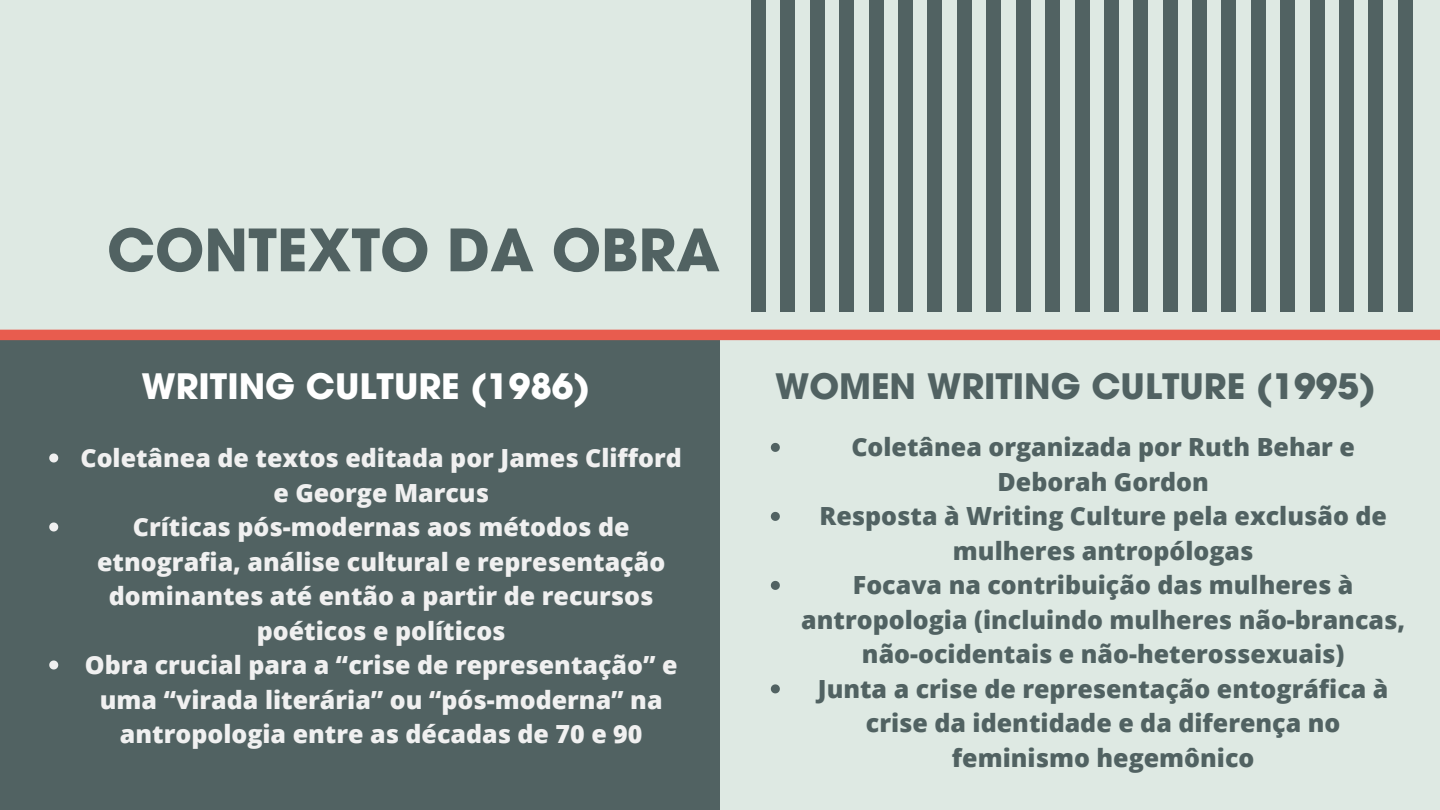
<style>
.page{position:relative;width:1440px;height:810px;background:#dee9e3}
.page>*{position:absolute;margin:0;border:0;box-sizing:border-box;transform-origin:0 0}
.t1{font:700 57.8px "ITC Avant Garde Pro";color:#516262}
.t2{font:700 35px "ITC Avant Garde Pro";color:#516262}
.t3{font:700 35px "ITC Avant Garde Pro";color:#fff}
.t4{font:800 25px/34.5px "Open Sans";color:#516262;text-align:center}
.t5{font:800 25px/34.5px "Open Sans";color:#f0f0f0;text-align:center}
</style>
<div class="page">
<div style="left:1398px;top:0;width:15px;height:312px;background:#516262"></div>
<div style="left:1369px;top:0;width:14px;height:312px;background:#516262"></div>
<div style="left:1340px;top:0;width:14px;height:312px;background:#516262"></div>
<div style="left:1310px;top:0;width:15px;height:312px;background:#516262"></div>
<div style="left:1281px;top:0;width:14px;height:312px;background:#516262"></div>
<div style="left:1251px;top:0;width:15px;height:312px;background:#516262"></div>
<div style="left:1222px;top:0;width:14px;height:312px;background:#516262"></div>
<div style="left:1192px;top:0;width:15px;height:312px;background:#516262"></div>
<div style="left:1163px;top:0;width:14px;height:312px;background:#516262"></div>
<div style="left:1133px;top:0;width:15px;height:312px;background:#516262"></div>
<div style="left:1104px;top:0;width:15px;height:312px;background:#516262"></div>
<div style="left:1075px;top:0;width:14px;height:312px;background:#516262"></div>
<div style="left:1045px;top:0;width:15px;height:312px;background:#516262"></div>
<div style="left:1016px;top:0;width:14px;height:312px;background:#516262"></div>
<div style="left:986px;top:0;width:15px;height:312px;background:#516262"></div>
<div style="left:957px;top:0;width:14px;height:312px;background:#516262"></div>
<div style="left:927px;top:0;width:15px;height:312px;background:#516262"></div>
<div style="left:898px;top:0;width:15px;height:312px;background:#516262"></div>
<div style="left:869px;top:0;width:14px;height:312px;background:#516262"></div>
<div style="left:839px;top:0;width:15px;height:312px;background:#516262"></div>
<div style="left:810px;top:0;width:15px;height:312px;background:#516262"></div>
<div style="left:781px;top:0;width:14px;height:312px;background:#516262"></div>
<div style="left:751px;top:0;width:15px;height:312px;background:#516262"></div>
<div style="left:0;top:340px;width:720px;height:470px;background:#516262"></div>
<div style="left:0;top:330px;width:1440px;height:10px;background:#e85c4e"></div>
<svg style="left:49px;top:454px;width:9px;height:9px"></svg>
<svg style="left:49px;top:523px;width:9px;height:9px"></svg>
<svg style="left:49px;top:661px;width:9px;height:9px"></svg>
<svg style="left:771px;top:443px;width:9px;height:9px"></svg>
<svg style="left:771px;top:512px;width:9px;height:9px"></svg>
<svg style="left:771px;top:581px;width:9px;height:9px"></svg>
<svg style="left:771px;top:684px;width:9px;height:9px"></svg>
<p class="t1" style="left:107px;top:229px;width:615px">CONTEXTO DA OBRA</p>
<p class="t3" style="left:141px;top:373px;width:450px">WRITING CULTURE (1986)</p>
<p class="t2" style="left:775px;top:373px;width:602px">WOMEN WRITING CULTURE (1995)</p>
<p class="t5" style="left:80px;top:440px;width:603px">Coletânea de textos editada por James Clifford e George Marcus</p>
<p class="t5" style="left:97px;top:509px;width:570px">Críticas pós-modernas aos métodos de etnografia, análise cultural e representação dominantes até então a partir de recursos poéticos e políticos</p>
<p class="t5" style="left:85px;top:647px;width:594px">Obra crucial para a “crise de representação” e uma “virada literária” ou “pós-moderna” na antropologia entre as décadas de 70 e 90</p>
<p class="t4" style="left:851px;top:429px;width:505px">Coletânea organizada por Ruth Behar e<br>Deborah Gordon</p>
<p class="t4" style="left:819px;top:498px;width:569px">Resposta à Writing Culture pela exclusão de mulheres antropólogas</p>
<p class="t4" style="left:801px;top:567px;width:605px">Focava na contribuição das mulheres à antropologia (incluindo mulheres não-brancas, não-ocidentais e não-heterossexuais)</p>
<p class="t4" style="left:818px;top:671px;width:572px">Junta a crise de representação entográfica à crise da identidade e da diferença no feminismo hegemônico</p>
</div>
